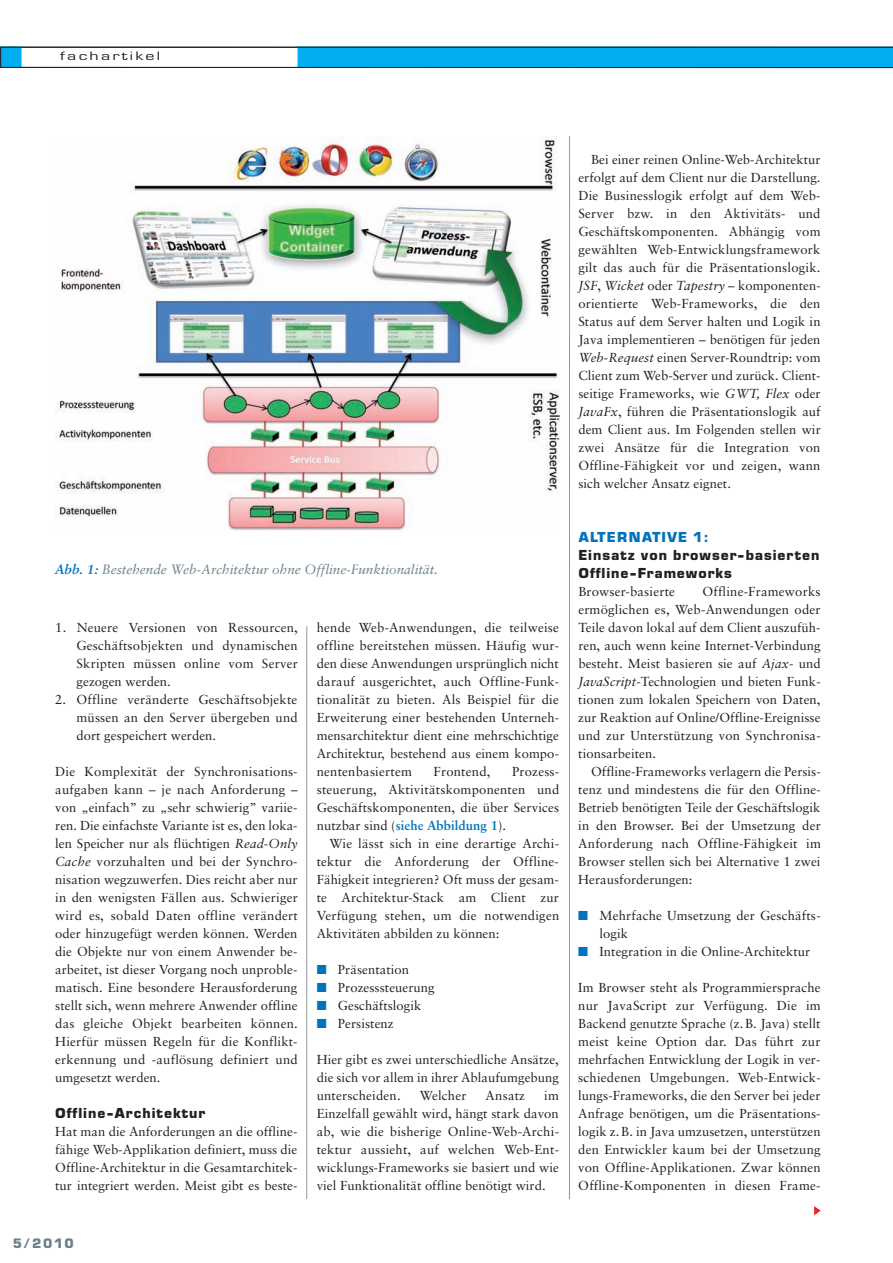
<style>
.page{position:relative;width:893px;height:1263px;background:#fff}
.page>*{position:absolute;margin:0;border:0;box-sizing:border-box;transform-origin:0 0}
.t1{font:700 14.25px/18px "Eurostile BQ";letter-spacing:.07em;color:#231f20}
.t2{font:700 14.25px "Eurostile BQ";letter-spacing:.07em;color:#0073bc}
.t3{font:italic 13.5px "Sabon";color:#6c818c}
.t4{font:700 13.5px "Eurostile BQ";color:#6c818c}
.t5{font:13.05px/18px "Sabon";letter-spacing:.005em;color:#231f20;text-align:justify}
.t6{font:12.6px "Eurostile";letter-spacing:.125em;color:#231f20;scale:1.43 1}
.s1{font-weight:700;color:#0073bc}
.s2{font-style:italic}
.s3{color:#0073bc}
</style>
<div class="page">
<hr style="left:306px;top:626px;width:1px;height:573px;background:#939598">
<hr style="left:569px;top:136px;width:1px;height:1063px;background:#939598">
<svg style="left:814px;top:1206px;width:7px;height:9px"></svg>
<svg style="left:0;top:47px;width:893px;height:21px"></svg>
<img style="left:55px;top:136px;width:504px;height:394px">
<p class="t6" style="left:60px;top:52px;width:71px">fachartikel</p>
<p class="t3" style="left:55px;top:563px;width:384px"><span class="s1">Abb. 1:</span> Bestehende Web-Architektur ohne Offline-Funktionalität.</p>
<p class="t5" style="left:77px;top:619px;width:223px;text-indent:-21px">1. Neuere Versionen von Ressourcen, Geschäftsobjekten und dynamischen Skripten müssen online vom Server gezogen werden.</p>
<p class="t5" style="left:77px;top:691px;width:223px;text-indent:-21px">2. Offline veränderte Geschäftsobjekte müssen an den Server übergeben und dort gespeichert werden.</p>
<p class="t5" style="left:55px;top:763px;width:244px">Die Komplexität der Synchronisations - aufgaben kann – je nach Anforderung – von „einfach” zu „sehr schwierig” variie&shy;ren. Die einfachste Variante ist es, den loka&shy;len Speicher nur als flüchtigen <span class="s2">Read-Only Cache</span> vorzuhalten und bei der Synchro - nisation wegzuwerfen. Dies reicht aber nur in den wenigsten Fällen aus. Schwieriger wird es, sobald Daten offline verändert oder hinzugefügt werden können. Werden die Objekte nur von einem Anwender be - arbeitet, ist dieser Vorgang noch unproble&shy;matisch. Eine besondere Herausforderung stellt sich, wenn mehrere Anwender offline das gleiche Objekt bearbeiten können.<br>Hierfür müssen Regeln für die Konflikt - erkennung und -auflösung definiert und umgesetzt werden.</p>
<p class="t1" style="left:55px;top:1105px;width:152px">Offline-Architektur</p>
<p class="t5" style="left:55px;top:1123px;width:244px">Hat man die Anforderungen an die offline&shy;fähige Web-Applikation definiert, muss die Offline-Architektur in die Gesamtarchitek - tur integriert werden. Meist gibt es beste-</p>
<p class="t4" style="left:13px;top:1239px;width:62px">5/2010</p>
<p class="t5" style="left:317px;top:619px;width:244px">hende Web-Anwendungen, die teilweise offline bereitstehen müssen. Häufig wur&shy;den diese Anwendungen ursprünglich nicht darauf ausgerichtet, auch Offline-Funk - tionalität zu bieten. Als Beispiel für die Erweiterung einer bestehenden Unterneh - mensarchitektur dient eine mehrschichtige Architektur, bestehend aus einem kompo - nentenbasiertem</p>
<p class="t5" style="left:434px;top:763px;width:58px">Frontend,</p>
<p class="t5" style="left:317px;top:763px;width:244px;text-indent:195px">Prozess - steuerung, Aktivitätskomponenten und Geschäftskomponenten, die über Services nutzbar sind (<span class="s1">siehe Abbildung 1</span>).</p>
<p class="t5" style="left:317px;top:835px;width:244px;text-indent:13px">Wie lässt sich in eine derartige Archi - tektur die Anforderung der Offline-Fähigkeit integrieren? Oft muss der gesam&shy;te Architektur-Stack am Client zur Ver fügung stehen, um die notwendigen Aktivitäten abbilden zu können:</p>
<p class="t5" style="left:317px;top:961px;width:94px"><span class="s3">■</span> Präsentation</p>
<p class="t5" style="left:317px;top:979px;width:119px"><span class="s3">■</span> Prozesssteuerung</p>
<p class="t5" style="left:317px;top:997px;width:106px"><span class="s3">■</span> Geschäftslogik</p>
<p class="t5" style="left:317px;top:1015px;width:78px"><span class="s3">■</span> Persistenz</p>
<p class="t5" style="left:317px;top:1051px;width:244px">Hier gibt es zwei unterschiedliche Ansätze, die sich vor allem in ihrer Ablaufumgebung unterscheiden.</p>
<p class="t5" style="left:420px;top:1087px;width:48px">Welcher</p>
<p class="t5" style="left:486px;top:1087px;width:41px">Ansatz</p>
<p class="t5" style="left:317px;top:1087px;width:244px;text-indent:227px">im Einzelfall gewählt wird, hängt stark davon ab, wie die bisherige Online-Web-Archi - tektur aussieht, auf welchen Web-Ent - wicklungs-Frameworks sie basiert und wie viel Funktionalität offline benötigt wird.</p>
<p class="t5" style="left:578px;top:151px;width:244px;text-indent:13px">Bei einer reinen Online-Web-Architektur erfolgt auf dem Client nur die Darstellung.<br>Die Businesslogik erfolgt auf dem Web-Server bzw. in den Aktivitäts- und Geschäftskomponenten. Abhängig vom gewählten Web-Entwicklungsframework gilt das auch für die Präsentationslogik.<br><span class="s2">JSF</span>, <span class="s2">Wicket</span> oder <span class="s2">Tapestry</span> – komponenten&shy;orientierte Web-Frameworks, die den Status auf dem Server halten und Logik in Java implementieren – benötigen für jeden <span class="s2">Web-Request</span> einen Server-Roundtrip: vom Client zum Web-Server und zurück. Client&shy;seitige Frameworks, wie <span class="s2">GWT, Flex</span> oder <span class="s2">JavaFx</span>, führen die Präsentationslogik auf dem Client aus. Im Folgenden stellen wir zwei Ansätze für die Integration von Offline-Fähigkeit vor und zeigen, wann sich welcher Ansatz eignet.</p>
<p class="t2" style="left:578px;top:532px;width:131px">ALTERNATIVE 1:</p>
<p class="t1" style="left:578px;top:547px;width:243px">Einsatz von browser-basierten<br>Offline-Frameworks</p>
<p class="t5" style="left:578px;top:583px;width:98px">Browser-basierte</p>
<p class="t5" style="left:578px;top:583px;width:244px;text-indent:124px">Offline-Frameworks ermöglichen es, Web-Anwendungen oder Teile davon lokal auf dem Client auszufüh&shy;ren, auch wenn keine Internet-Verbindung besteht. Meist basieren sie auf <span class="s2">Ajax</span>- und <span class="s2">JavaScript</span>-Technologien und bieten Funk - tionen zum lokalen Speichern von Daten, zur Reaktion auf Online/Offline-Ereignisse und zur Unterstützung von Synchro nisa - tionsarbeiten.</p>
<p class="t5" style="left:578px;top:763px;width:244px;text-indent:13px">Offline-Frameworks verlagern die Persis - tenz und mindestens die für den Offline-Betrieb benötigten Teile der Geschäftslogik in den Browser. Bei der Umsetzung der Anforderung nach Offline-Fähigkeit im Browser stellen sich bei Alternative 1 zwei Herausforderungen:</p>
<p class="t5" style="left:600px;top:907px;width:223px;text-indent:-21px"><span class="s3">■</span> Mehrfache Umsetzung der Geschäfts - logik</p>
<p class="t5" style="left:578px;top:943px;width:233px"><span class="s3">■</span> Integration in die Online-Architektur</p>
<p class="t5" style="left:578px;top:979px;width:244px">Im Browser steht als Programmiersprache nur JavaScript zur Verfügung. Die im Backend genutzte Sprache (z. B. Java) stellt meist keine Option dar. Das führt zur mehrfachen Entwicklung der Logik in ver&shy;schiedenen Umgebungen. Web-Entwick - lungs-Frameworks, die den Server bei jeder Anfrage benötigen, um die Präsentations - logik z. B. in Java umzusetzen, unterstützen den Entwickler kaum bei der Umsetzung von Offline-Applikationen. Zwar können Offline-Komponenten in diesen Frame -</p>
</div>
